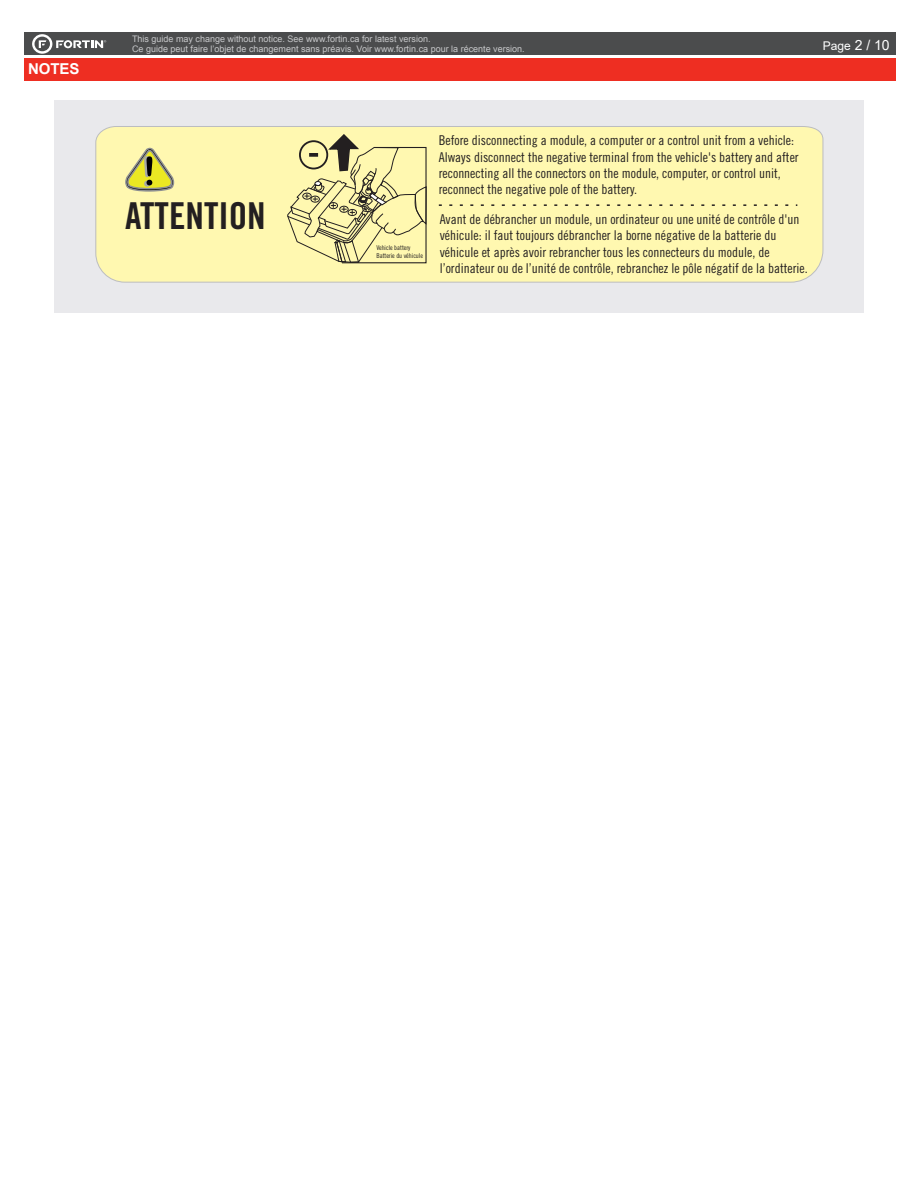
<style>
.page{position:relative;width:918px;height:1188px;background:#fff}
.page>*{position:absolute;margin:0;border:0;box-sizing:border-box;transform-origin:0 0}
.t1{font:37.05px "Trade Gothic LT Std Bd Cn 20";color:#231f20}
.t2{font:700 15px "Arial";letter-spacing:-.005em;color:#fff}
.t3{font:13.5px/16.2px "Trade Gothic LT Std Cn 18";color:#231f20}
.t4{font:12px "Arial";color:#fff}
.t5{font:9px/9.8px "Arial";color:#c7c8ca}
.t6{font:6.6px/7.9px "Trade Gothic LT Std Cn 18";color:#231f20}
.s1{font-size:13.95px}
</style>
<div class="page">
<div style="left:24px;top:33px;width:872px;height:22px;background:#4b4c4d"></div>
<div style="left:24px;top:58px;width:872px;height:23px;background:#ee2e22"></div>
<svg style="left:32px;top:34px;width:74px;height:20px"></svg>
<div style="left:54px;top:100px;width:810px;height:213px;background:#e9e9ec"></div>
<div style="left:95px;top:126px;width:729px;height:157px;background:#fff8b0"></div>
<svg style="left:125px;top:148px;width:49px;height:44px;background:#c9c56b"></svg>
<svg style="left:286px;top:133px;width:141px;height:131px;background:#dfd99b"></svg>
<div style="left:299px;top:140px;width:29px;height:29px;border:2px solid #231f20;border-radius:50%"></div>
<svg style="left:439px;top:204px;width:358px;height:2px"></svg>
<p class="t2" style="left:28px;top:58px;width:53px">NOTES</p>
<p class="t5" style="left:132px;top:34px;width:394px">This guide may change without notice. See www.fortin.ca for latest version.<br>Ce guide peut faire l’objet de changement sans préavis. Voir www.fortin.ca pour la récente version.</p>
<p class="t4" style="left:823px;top:38px;width:69px">Page <span class="s1">2 / 10</span></p>
<p class="t1" style="left:125px;top:194px;width:142px">ATTENTION</p>
<p class="t6" style="left:376px;top:243px;width:48px">Vehicle battery<br>Batterie du véhicule</p>
<p class="t3" style="left:439px;top:132px;width:361px">Before disconnecting a module, a computer or a control unit from a vehicle:<br>Always disconnect the negative terminal from the vehicle's battery and after reconnecting all the connectors on the module, computer, or control unit, reconnect the negative pole of the battery.</p>
<p class="t3" style="left:440px;top:211px;width:370px">Avant de débrancher un module, un ordinateur ou une unité de contrôle d'un véhicule: il faut toujours débrancher la borne négative de la batterie du véhicule et après avoir rebrancher tous les connecteurs du module, de l’ordinateur ou de l’unité de contrôle, rebranchez le pôle négatif de la batterie.</p>
</div>
